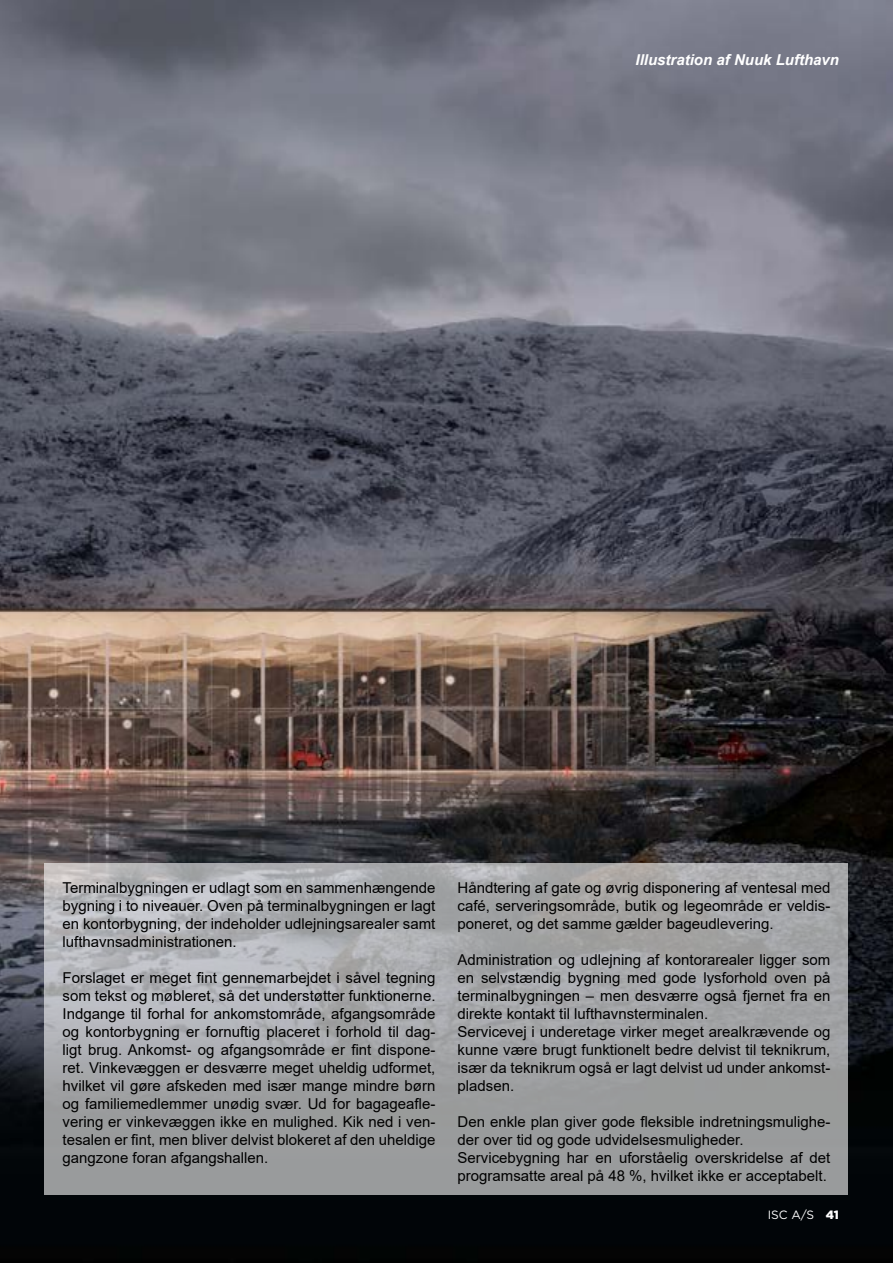
<style>
.page{position:relative;width:893px;height:1263px;background:#fff}
.page>*{position:absolute;margin:0;border:0;box-sizing:border-box;transform-origin:0 0}
.t1{font:15px/18px "Arial";color:#000;text-align:justify}
.t2{font:italic 700 15px "Arial";color:#fff}
.t3{font:12px "Gotham";color:#fff}
.s1{font-weight:900}
</style>
<div class="page">
<img style="left:0;top:0;width:893px;height:1263px">
<svg style="left:45px;top:863px;width:803px;height:332px;background:#a3a5a7"></svg>
<p class="t2" style="left:636px;top:50px;width:205px">Illustration af Nuuk Lufthavn</p>
<p class="t1" style="left:63px;top:878px;width:374px">Terminalbygningen er udlagt som en sammenhængende bygning i to niveauer. Oven på terminalbygningen er lagt en kontorbygning, der indeholder udlejningsarealer samt lufthavnsadministrationen.</p>
<p class="t1" style="left:63px;top:968px;width:374px">Forslaget er meget fint gennemarbejdet i såvel tegning som tekst og møbleret, så det understøtter funktionerne.<br>Indgange til forhal for ankomstområde, afgangsområde og kontorbygning er fornuftig placeret i forhold til dag&shy;ligt brug. Ankomst- og afgangsområde er fint dispone&shy;ret. Vinkevæggen er desværre meget uheldig udformet, hvilket vil gøre afskeden med især mange mindre børn og familiemedlemmer unødig svær. Ud for bagageafle&shy;vering er vinkevæggen ikke en mulighed. Kik ned i ven&shy;tesalen er fint, men bliver delvist blokeret af den uheldige gangzone foran afgangshallen.</p>
<p class="t1" style="left:457px;top:878px;width:374px">Håndtering af gate og øvrig disponering af ventesal med café, serveringsområde, butik og legeområde er veldis&shy;poneret, og det samme gælder bageudlevering.</p>
<p class="t1" style="left:457px;top:950px;width:374px;text-align:left">Administration og udlejning af kontorarealer ligger som en selvstændig bygning med gode lysforhold oven på terminalbygningen – men desværre også fjernet fra en direkte kontakt til lufthavnsterminalen.<br>Servicevej i underetage virker meget arealkrævende og kunne være brugt funktionelt bedre delvist til teknikrum, især da teknikrum også er lagt delvist ud under ankomst&shy;pladsen.</p>
<p class="t1" style="left:457px;top:1112px;width:374px;text-align:left">Den enkle plan giver gode fleksible indretningsmulighe&shy;der over tid og gode udvidelsesmuligheder.<br>Servicebygning har en uforståelig overskridelse af det programsatte areal på 48 %, hvilket ikke er acceptabelt.</p>
<p class="t3" style="left:768px;top:1207px;width:73px">ISC A/S <span class="s1">41</span></p>
</div>
